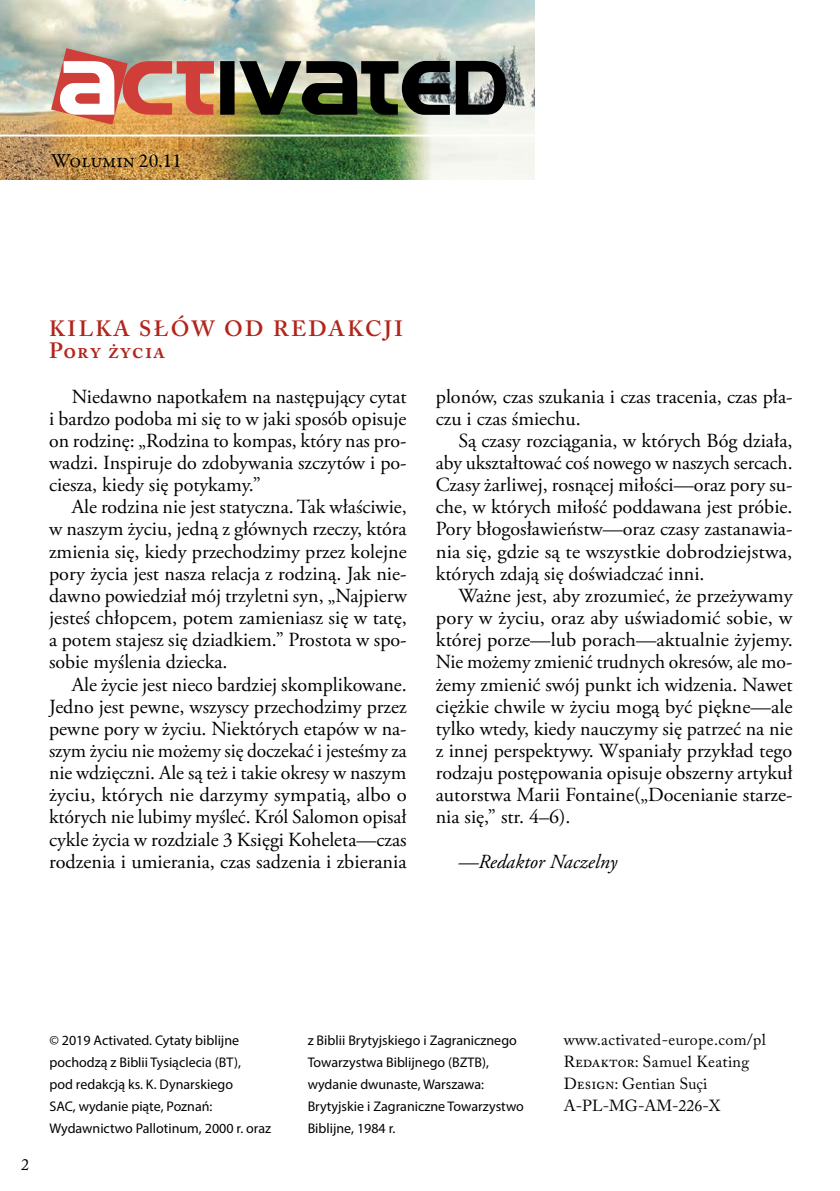
<style>
.page{position:relative;width:840px;height:1191px;background:#fff}
.page>*{position:absolute;margin:0;border:0;box-sizing:border-box;transform-origin:0 0}
.t1{font:600 22px/22.2px "Adobe Caslon Pro";letter-spacing:.095em;color:#b2251b}
.t2{font:20px/22.2px "Adobe Garamond Pro";color:#000;text-align:justify}
.t3{font:italic 20px "Adobe Garamond Pro";color:#000}
.t4{font:20px "Garamond Premr Pro";color:#000}
.t5{font:16px/22.2px "Adobe Caslon Pro";color:#000}
.t6{font:14px/22.2px "Myriad Pro";color:#000}
</style>
<div class="page">
<img style="left:0;top:0;width:534px;height:180px">
<hr style="left:0;top:134px;width:534px;height:2px;background:#fff">
<svg style="left:51px;top:48px;width:163px;height:77px"></svg>
<img style="left:220px;top:61px;width:286px;height:54px">
<p class="t4" style="left:51px;top:149px;width:132px">Wolumin 20.11</p>
<p class="t1" style="left:49px;top:317px;width:355px">KILKA SŁÓW OD REDAKCJI<br>Pory życia</p>
<p class="t2" style="left:49px;top:386px;width:359px;text-indent:23px">Niedawno napotkałem na następujący cytat i bardzo podoba mi się to w jaki sposób opisuje on rodzinę: „Rodzina to kompas, który nas pro&shy;wadzi. Inspiruje do zdobywania szczytów i po&shy;ciesza, kiedy się potykamy.”</p>
<p class="t2" style="left:49px;top:496px;width:359px;text-indent:23px">Ale rodzina nie jest statyczna. Tak właściwie, w naszym życiu, jedną z głównych rzeczy, która zmienia się, kiedy przechodzimy przez kolejne pory życia jest nasza relacja z rodziną. Jak nie&shy;dawno powiedział mój trzyletni syn, „Najpierw jesteś chłopcem, potem zamieniasz się w tatę, a potem stajesz się dziadkiem.” Prostota w spo&shy;sobie myślenia dziecka.</p>
<p class="t2" style="left:49px;top:674px;width:359px;text-indent:23px">Ale życie jest nieco bardziej skomplikowane.<br>Jedno jest pewne, wszyscy przechodzimy przez pewne pory w życiu. Niektórych etapów w na&shy;szym życiu nie możemy się doczekać i jesteśmy za nie wdzięczni. Ale są też i takie okresy w naszym życiu, których nie darzymy sympatią, albo o których nie lubimy myśleć. Król Salomon opisał cykle życia w rozdziale 3 Księgi Koheleta—czas rodzenia i umierania, czas sadzenia i zbierania</p>
<p class="t2" style="left:435px;top:386px;width:358px">plonów, czas szukania i czas tracenia, czas pła&shy;czu i czas śmiechu.</p>
<p class="t2" style="left:435px;top:430px;width:358px;text-indent:23px">Są czasy rozciągania, w których Bóg działa, aby ukształtować coś nowego w naszych sercach.<br>Czasy żarliwej, rosnącej miłości—oraz pory su&shy;che, w których miłość poddawana jest próbie.<br>Pory błogosławieństw—oraz czasy zastanawia&shy;nia się, gdzie są te wszystkie dobrodziejstwa, których zdają się doświadczać inni.</p>
<p class="t2" style="left:435px;top:585px;width:358px;text-indent:23px">Ważne jest, aby zrozumieć, że przeżywamy pory w życiu, oraz aby uświadomić sobie, w której porze—lub porach—aktualnie żyjemy.<br>Nie możemy zmienić trudnych okresów, ale mo&shy;żemy zmienić swój punkt ich widzenia. Nawet ciężkie chwile w życiu mogą być piękne—ale tylko wtedy, kiedy nauczymy się patrzeć na nie z innej perspektywy. Wspaniały przykład tego rodzaju postępowania opisuje obszerny artykuł autorstwa Marii Fontaine(„Docenianie starze&shy;nia się,” str. 4–6).</p>
<p class="t3" style="left:458px;top:849px;width:160px">—Redaktor Naczelny</p>
<p class="t5" style="left:21px;top:1153px;width:9px">2</p>
<p class="t6" style="left:49px;top:1028px;width:223px">© 2019 Activated. Cytaty biblijne pochodzą z Biblii Tysiąclecia (BT),<br>pod redakcją ks. K. Dynarskiego<br>SAC, wydanie piąte, Poznań:<br>Wydawnictwo Pallotinum, 2000 r. oraz</p>
<p class="t5" style="left:563px;top:1028px;width:203px">www.activated-europe.com/pl<br>Redaktor: Samuel Keating<br>Design: Gentian Suçi<br>A-PL-MG-AM-226-X</p>
<p class="t6" style="left:307px;top:1028px;width:217px">z Biblii Brytyjskiego i Zagranicznego<br>Towarzystwa Biblijnego (BZTB), wydanie dwunaste, Warszawa:<br>Brytyjskie i Zagraniczne Towarzystwo<br>Biblijne, 1984 r.</p>
</div>
